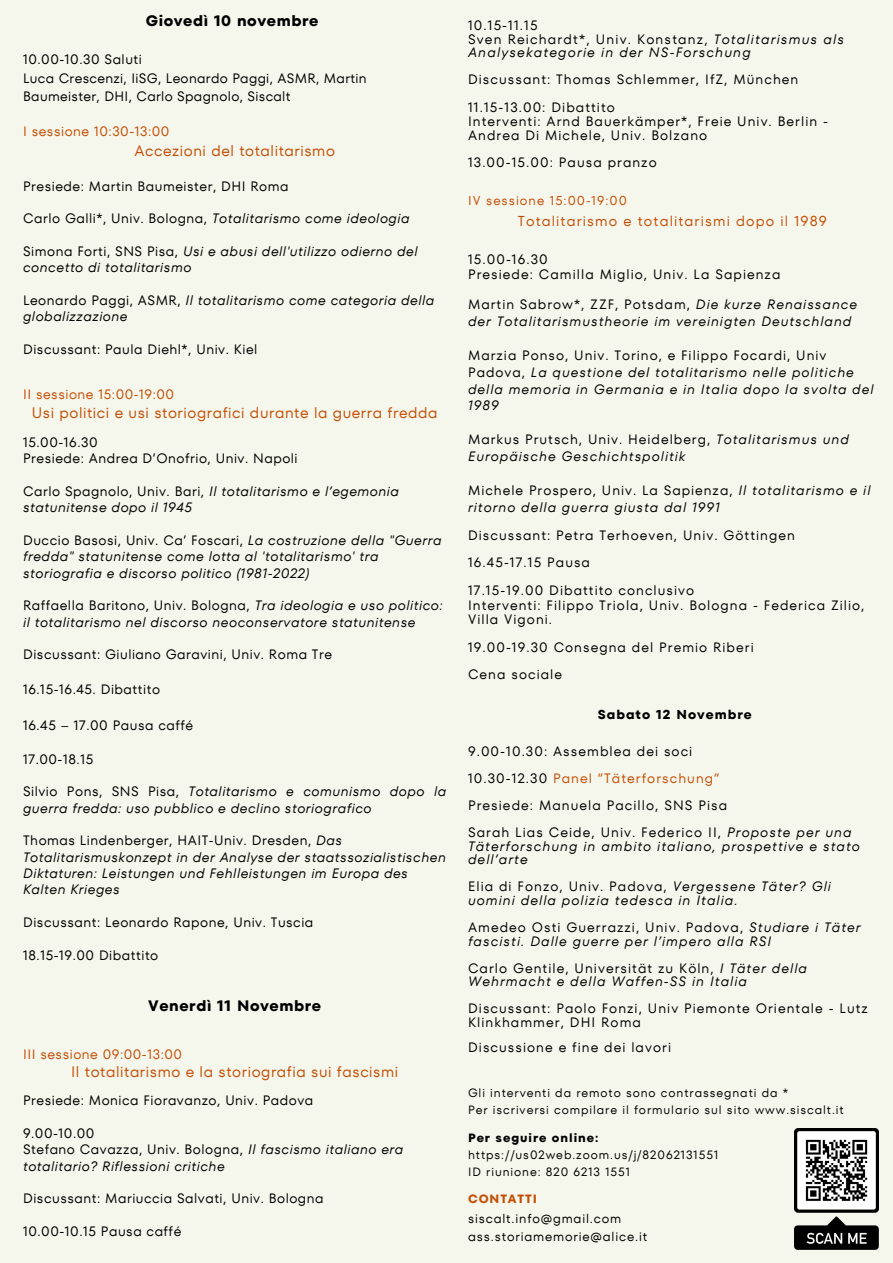
<style>
.page{position:relative;width:893px;height:1263px;background:#f6f7ec}
.page>*{position:absolute;margin:0;border:0;box-sizing:border-box;transform-origin:0 0}
.t1{font:15.08px "TT Fors";letter-spacing:.04em;color:#c44e06}
.t2{font:700 15.08px "TT Fors";letter-spacing:.04em;color:#000}
.t3{font:14.33px "TT Fors";letter-spacing:.075em;color:#c44e06}
.t4{font:italic 13.58px/16.4px "TT Fors";letter-spacing:.04em;color:#000}
.t5{font:italic 13.58px/16.9px "TT Fors";letter-spacing:.075em;color:#000}
.t6{font:13.58px/27px "TT Fors";letter-spacing:.075em;color:#000}
.t7{font:13.58px/16.4px "TT Fors";letter-spacing:.04em;color:#000}
.t8{font:13.58px/18.6px "TT Fors";letter-spacing:.025em;color:#000}
.t9{font:italic 13.58px/13.5px "TT Fors";letter-spacing:.085em;color:#000}
.t10{font:13.58px "TT Fors";letter-spacing:.04em;color:#c44e06}
.t11{font:12.9px "TT Fors";letter-spacing:.075em;color:#c44e06}
.t12{font:700 12.9px "TT Fors";letter-spacing:.075em;color:#000}
.t13{font:12.75px/18px "TT Fors";letter-spacing:.065em;color:#000}
.t14{font:12px/16.9px "TT Fors";letter-spacing:.075em;color:#000}
.t15{font:700 12px "TT Fors";letter-spacing:.075em;color:#000}
.t16{font:700 12px "TT Fors";letter-spacing:.075em;color:#c44e06}
.s1{font-style:normal}
.s2{color:#c44e06}
.s3{font-style:italic}
</style>
<div class="page">
<img style="left:795px;top:1128px;width:83px;height:121px">
<p class="t2" style="left:146px;top:10px;width:174px">Giovedì 10 novembre</p>
<p class="t8" style="left:23px;top:50px;width:345px">10.00-10.30 Saluti<br>Luca Crescenzi, IiSG, Leonardo Paggi, ASMR, Martin<br>Baumeister, DHI, Carlo Spagnolo, Siscalt</p>
<p class="t10" style="left:23px;top:122px;width:148px">I sessione 10:30-13:00</p>
<p class="t1" style="left:134px;top:140px;width:202px">Accezioni del totalitarismo</p>
<p class="t7" style="left:23px;top:178px;width:267px">Presiede: Martin Baumeister, DHI Roma</p>
<p class="t4" style="left:23px;top:210px;width:388px"><span class="s1">Carlo Galli*, Univ. Bologna,</span> Totalitarismo come ideologia</p>
<p class="t4" style="left:23px;top:243px;width:396px"><span class="s1">Simona Forti, SNS Pisa,</span> Usi e abusi dell'utilizzo odierno del concetto di totalitarismo</p>
<p class="t4" style="left:23px;top:292px;width:413px"><span class="s1">Leonardo Paggi, ASMR,</span> Il totalitarismo come categoria della globalizzazione</p>
<p class="t7" style="left:23px;top:341px;width:236px">Discussant: Paula Diehl*, Univ. Kiel</p>
<p class="t10" style="left:23px;top:384px;width:153px">II sessione 15:00-19:00</p>
<p class="t1" style="left:32px;top:402px;width:407px">Usi politici e usi storiografici durante la guerra fredda</p>
<p class="t7" style="left:23px;top:434px;width:276px">15.00-16.30<br>Presiede: Andrea D’Onofrio, Univ. Napoli</p>
<p class="t4" style="left:23px;top:483px;width:377px"><span class="s1">Carlo Spagnolo, Univ. Bari,</span> Il totalitarismo e l’egemonia statunitense dopo il 1945</p>
<p class="t4" style="left:23px;top:532px;width:420px"><span class="s1">Duccio Basosi, Univ. Ca’ Foscari,</span> La costruzione della "Guerra fredda" statunitense come lotta al 'totalitarismo' tra storiografia e discorso politico (1981-2022)</p>
<p class="t4" style="left:23px;top:597px;width:421px"><span class="s1">Raffaella Baritono, Univ. Bologna,</span> Tra ideologia e uso politico: il totalitarismo nel discorso neoconservatore statunitense</p>
<p class="t7" style="left:23px;top:646px;width:310px">Discussant: Giuliano Garavini, Univ. Roma Tre</p>
<p class="t7" style="left:23px;top:681px;width:138px">16.15-16.45. Dibattito</p>
<p class="t7" style="left:23px;top:717px;width:171px">16.45 – 17.00 Pausa caffé</p>
<p class="t6" style="left:23px;top:745px;width:72px">17.00-18.15</p>
<p class="t4" style="left:23px;top:783px;width:425px"><span class="s1">Silvio Pons, SNS Pisa,</span> Totalitarismo e comunismo dopo la guerra fredda: uso pubblico e declino storiografico</p>
<p class="t4" style="left:23px;top:832px;width:424px"><span class="s1">Thomas Lindenberger, HAIT-Univ. Dresden,</span> Das Totalitarismuskonzept in der Analyse der staatssozialistischen Diktaturen: Leistungen und Fehlleistungen im Europa des Kalten Krieges</p>
<p class="t7" style="left:23px;top:914px;width:292px">Discussant: Leonardo Rapone, Univ. Tuscia</p>
<p class="t7" style="left:23px;top:947px;width:137px">18.15-19.00 Dibattito</p>
<p class="t2" style="left:148px;top:995px;width:175px">Venerdì 11 Novembre</p>
<p class="t10" style="left:23px;top:1044px;width:160px">III sessione 09:00-13:00</p>
<p class="t1" style="left:71px;top:1061px;width:329px">Il totalitarismo e la storiografia sui fascismi</p>
<p class="t7" style="left:23px;top:1092px;width:292px">Presiede: Monica Fioravanzo, Univ. Padova</p>
<p class="t4" style="left:23px;top:1125px;width:382px"><span class="s1">9.00-10.00<br>Stefano Cavazza, Univ. Bologna,</span> Il fascismo italiano era totalitario? Riflessioni critiche</p>
<p class="t7" style="left:23px;top:1190px;width:302px">Discussant: Mariuccia Salvati, Univ. Bologna</p>
<p class="t7" style="left:23px;top:1223px;width:160px">10.00-10.15 Pausa caffé</p>
<p class="t9" style="left:468px;top:19px;width:377px"><span class="s1">10.15-11.15<br>Sven Reichardt*, Univ. Konstanz,</span> Totalitarismus als<br>Analysekategorie in der NS-Forschung</p>
<p class="t6" style="left:468px;top:66px;width:332px;line-height:27.6px">Discussant: Thomas Schlemmer, IfZ, München<br>11.15-13.00: Dibattito</p>
<p class="t6" style="left:468px;top:114px;width:361px;line-height:14.1px">Interventi: Arnd Bauerkämper*, Freie Univ. Berlin -<br>Andrea Di Michele, Univ. Bolzano</p>
<p class="t6" style="left:468px;top:149px;width:190px">13.00-15.00: Pausa pranzo</p>
<p class="t11" style="left:468px;top:191px;width:160px">IV sessione 15:00-19:00</p>
<p class="t3" style="left:518px;top:211px;width:310px">Totalitarismo e totalitarismi dopo il 1989</p>
<p class="t6" style="left:468px;top:251px;width:314px;line-height:15.8px">15.00-16.30<br>Presiede: Camilla Miglio, Univ. La Sapienza</p>
<p class="t5" style="left:468px;top:296px;width:391px"><span class="s1">Martin Sabrow*, ZZF, Potsdam,</span> Die kurze Renaissance der Totalitarismustheorie im vereinigten Deutschland</p>
<p class="t5" style="left:468px;top:347px;width:407px"><span class="s1">Marzia Ponso, Univ. Torino, e Filippo Focardi, Univ Padova,</span> La questione del totalitarismo nelle politiche della memoria in Germania e in Italia dopo la svolta del 1989</p>
<p class="t5" style="left:468px;top:431px;width:382px"><span class="s1">Markus Prutsch, Univ. Heidelberg,</span> Totalitarismus und<br>Europäische Geschichtspolitik</p>
<p class="t5" style="left:468px;top:482px;width:404px"><span class="s1">Michele Prospero, Univ. La Sapienza,</span> Il totalitarismo e il ritorno della guerra giusta dal 1991</p>
<p class="t6" style="left:468px;top:522px;width:328px;line-height:27.3px">Discussant: Petra Terhoeven, Univ. Göttingen<br>16.45-17.15 Pausa<br>17.15-19.00 Dibattito conclusivo</p>
<p class="t6" style="left:468px;top:597px;width:398px;line-height:14.6px">Interventi: Filippo Triola, Univ. Bologna - Federica Zilio,<br>Villa Vigoni.</p>
<p class="t6" style="left:468px;top:633px;width:287px">19.00-19.30 Consegna del Premio Riberi<br>Cena sociale</p>
<p class="t12" style="left:598px;top:705px;width:156px">Sabato 12 Novembre</p>
<p class="t6" style="left:468px;top:738px;width:385px">9.00-10.30: Assemblea dei soci<br>10.30-12.30 <span class="s2">Panel “Täterforschung”<br></span>Presiede: Manuela Pacillo, SNS Pisa<br>Sarah Lias Ceide, Univ. Federico II, <span class="s3">Proposte per una</span></p>
<p class="t5" style="left:468px;top:839px;width:393px;line-height:13.5px">Täterforschung in ambito italiano, prospettive e stato dell’arte</p>
<p class="t5" style="left:468px;top:880px;width:364px;line-height:13.5px"><span class="s1">Elia di Fonzo, Univ. Padova,</span> Vergessene Täter? Gli uomini della polizia tedesca in Italia.</p>
<p class="t5" style="left:468px;top:920px;width:394px;line-height:13.5px"><span class="s1">Amedeo Osti Guerrazzi, Univ. Padova,</span> Studiare i Täter fascisti. Dalle guerre per l’impero alla RSI</p>
<p class="t5" style="left:468px;top:961px;width:340px;line-height:13.5px"><span class="s1">Carlo Gentile, Universität zu Köln,</span> I Täter della<br>Wehrmacht e della Waffen-SS in Italia</p>
<p class="t6" style="left:468px;top:1001px;width:401px;line-height:13.5px">Discussant: Paolo Fonzi, Univ Piemonte Orientale - Lutz<br>Klinkhammer, DHI Roma</p>
<p class="t6" style="left:468px;top:1034px;width:204px">Discussione e fine dei lavori</p>
<p class="t14" style="left:468px;top:1085px;width:377px">Gli interventi da remoto sono contrassegnati da *<br>Per iscriversi compilare il formulario sul sito www.siscalt.it</p>
<p class="t15" style="left:468px;top:1130px;width:132px">Per seguire online:</p>
<p class="t14" style="left:468px;top:1146px;width:252px">https://us02web.zoom.us/j/82062131551<br>ID riunione: 820 6213 1551</p>
<p class="t16" style="left:468px;top:1190px;width:70px">CONTATTI</p>
<p class="t13" style="left:468px;top:1210px;width:181px">siscalt.info@gmail.com ass.storiamemorie@alice.it</p>
</div>
